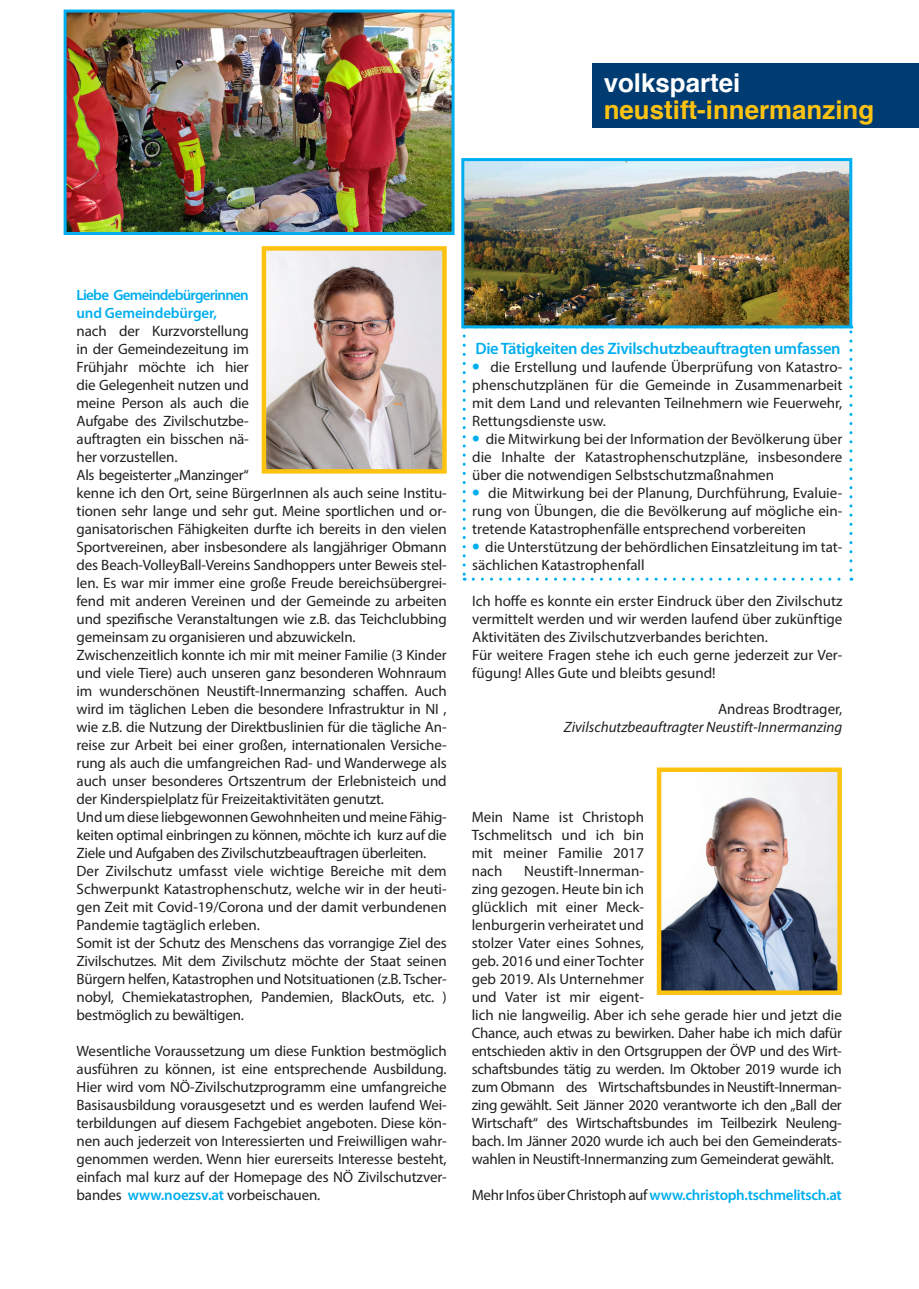
<style>
.page{position:relative;width:919px;height:1289px;background:#fff}
.page>*{position:absolute;margin:0;border:0;box-sizing:border-box;transform-origin:0 0}
.t1{font:700 25.95px "Helvetica";color:#fec210}
.t2{font:700 25.95px "Helvetica";color:#fff}
.t3{font:600 16.5px "Myriad Pro";letter-spacing:-.02em;color:#00aeef}
.t4{font:15px/18px "Myriad Pro";letter-spacing:-.01em;color:#231f20;text-align:justify}
.t5{font:600 15px "Myriad Pro";letter-spacing:-.02em;color:#00aeef}
.t6{font:italic 15px "Myriad Pro";color:#231f20}
.t7{font:600 15px/18px "Myriad Pro";letter-spacing:-.05em;color:#00aeef}
.s1{font-weight:600;color:#00aeef}
.s2{font-weight:900;font-size:21px;color:#00aeef}
.s3{font-weight:400;color:#231f20}
</style>
<div class="page">
<div style="left:590px;top:62px;width:328px;height:68px;background:linear-gradient(to right,#fff,#fff)"></div>
<div style="left:592px;top:64px;width:326px;height:64px;background:#003c72"></div>
<img style="left:266px;top:251px;width:175px;height:217px">
<div style="left:261px;top:246px;width:185px;height:227px;border:4px solid #fec210"></div>
<img style="left:465px;top:162px;width:383px;height:162px">
<div style="left:461px;top:158px;width:391px;height:170px;border:3px solid #00aeef"></div>
<img style="left:661px;top:772px;width:175px;height:217px">
<div style="left:656px;top:767px;width:185px;height:227px;border:4px solid #fec210"></div>
<svg style="left:462px;top:336px;width:3px;height:244px"></svg>
<svg style="left:473px;top:577px;width:378px;height:3px"></svg>
<svg style="left:849px;top:325px;width:3px;height:245px"></svg>
<svg style="left:464px;top:325px;width:377px;height:3px"></svg>
<img style="left:68px;top:14px;width:382px;height:217px">
<div style="left:64px;top:10px;width:390px;height:225px;border:3px solid #00aeef"></div>
<h1 class="t2" style="left:603px;top:62px;width:138px">volkspartei</h1>
<h1 class="t1" style="left:603px;top:89px;width:272px">neustift-innermanzing</h1>
<p class="t7" style="left:77px;top:286px;width:174px">Liebe Gemeindebürgerinnen und Gemeindebürger,</p>
<p class="t4" style="left:77px;top:322px;width:371px;text-align:left">nach der Kurzvorstellung<br>in der Gemeindezeitung im<br>Frühjahr möchte ich hier<br>die Gelegenheit nutzen und<br>meine Person als auch die<br>Aufgabe des Zivilschutzbe-<br>auftragten ein bisschen nä-<br>her vorzustellen.<br>Als begeisterter „Manzinger“<br>kenne ich den Ort, seine BürgerInnen als auch seine Institu&shy;tionen sehr lange und sehr gut. Meine sportlichen und or&shy;ganisatorischen Fähigkeiten durfte ich bereits in den vielen Sportvereinen, aber insbesondere als langjähriger Obmann des Beach-VolleyBall-Vereins Sandhoppers unter Beweis stel&shy;len. Es war mir immer eine große Freude bereichsübergrei&shy;fend mit anderen Vereinen und der Gemeinde zu arbeiten und spezifische Veranstaltungen wie z.B. das Teichclubbing gemeinsam zu organisieren und abzuwickeln.<br>Zwischenzeitlich konnte ich mir mit meiner Familie (3 Kinder und viele Tiere) auch unseren ganz besonderen Wohnraum im wunderschönen Neustift-Innermanzing schaffen. Auch wird im täglichen Leben die besondere Infrastruktur in NI , wie z.B. die Nutzung der Direktbuslinien für die tägliche An&shy;reise zur Arbeit bei einer großen, internationalen Versiche&shy;rung als auch die umfangreichen Rad- und Wanderwege als auch unser besonderes Ortszentrum der Erlebnisteich und der Kinderspielplatz für Freizeitaktivitäten genutzt.<br>Und um diese liebgewonnen Gewohnheiten und meine Fähig&shy;keiten optimal einbringen zu können, möchte ich kurz auf die Ziele und Aufgaben des Zivilschutzbeauftragen überleiten.<br>Der Zivilschutz umfasst viele wichtige Bereiche mit dem Schwerpunkt Katastrophenschutz, welche wir in der heuti&shy;gen Zeit mit Covid-19/Corona und der damit verbundenen Pandemie tagtäglich erleben.<br>Somit ist der Schutz des Menschens das vorrangige Ziel des Zivilschutzes. Mit dem Zivilschutz möchte der Staat seinen Bürgern helfen, Katastrophen und Notsituationen (z.B. Tscher&shy;nobyl, Chemiekatastrophen, Pandemien, BlackOuts, etc. ) bestmöglich zu bewältigen.</p>
<p class="t4" style="left:77px;top:1042px;width:371px">Wesentliche Voraussetzung um diese Funktion bestmöglich ausführen zu können, ist eine entsprechende Ausbildung.<br>Hier wird vom NÖ-Zivilschutzprogramm eine umfangreiche Basisausbildung vorausgesetzt und es werden laufend Wei&shy;terbildungen auf diesem Fachgebiet angeboten. Diese kön&shy;nen auch jederzeit von Interessierten und Freiwilligen wahr&shy;genommen werden. Wenn hier eurerseits Interesse besteht, einfach mal kurz auf der Homepage des NÖ Zivilschutzver&shy;bandes <span class="s1">www.noezsv.at</span> vorbeischauen.</p>
<p class="t3" style="left:475px;top:339px;width:367px">Die Tätigkeiten des Zivilschutzbeauftragten umfassen</p>
<p class="t4" style="left:472px;top:357px;width:371px"><span class="s2">•</span> die Erstellung und laufende Überprüfung von Katastro&shy;phenschutzplänen für die Gemeinde in Zusammenarbeit mit dem Land und relevanten Teilnehmern wie Feuerwehr, Rettungsdienste usw.</p>
<p class="t4" style="left:472px;top:429px;width:371px"><span class="s2">•</span> die Mitwirkung bei der Information der Bevölkerung über die Inhalte der Katastrophenschutzpläne, insbesondere über die notwendigen Selbstschutzmaßnahmen</p>
<p class="t4" style="left:472px;top:483px;width:371px"><span class="s2">•</span> die Mitwirkung bei der Planung, Durchführung, Evaluie&shy;rung von Übungen, die die Bevölkerung auf mögliche ein&shy;tretende Katastrophenfälle entsprechend vorbereiten</p>
<p class="t4" style="left:472px;top:537px;width:371px"><span class="s2">•</span> die Unterstützung der behördlichen Einsatzleitung im tat&shy;sächlichen Katastrophenfall</p>
<p class="t4" style="left:472px;top:591px;width:371px;text-align:left">Ich hoffe es konnte ein erster Eindruck über den Zivilschutz vermittelt werden und wir werden laufend über zukünftige Aktivitäten des Zivilschutzverbandes berichten.<br>Für weitere Fragen stehe ich euch gerne jederzeit zur Ver&shy;fügung! Alles Gute und bleibts gesund!</p>
<p class="t4" style="left:718px;top:699px;width:126px">Andreas Brodtrager,</p>
<p class="t6" style="left:564px;top:717px;width:280px">Zivilschutzbeauftragter Neustift-Innermanzing</p>
<p class="t4" style="left:471px;top:807px;width:174px">Mein Name ist Christoph Tschmelitsch und ich bin mit meiner Familie 2017 nach</p>
<p class="t4" style="left:471px;top:861px;width:371px;text-align:left;text-indent:53px">Neustift-Innerman-<br>zing gezogen. Heute bin ich<br>glücklich mit einer Meck-<br>lenburgerin verheiratet und<br>stolzer Vater eines Sohnes,<br>geb. 2016 und einer Tochter<br>geb 2019. Als Unternehmer<br>und Vater ist mir eigent-<br>lich nie langweilig. Aber ich sehe gerade hier und jetzt die Chance, auch etwas zu bewirken. Daher habe ich mich dafür entschieden aktiv in den Ortsgruppen der ÖVP und des Wirt&shy;schaftsbundes tätig zu werden. Im Oktober 2019 wurde ich zum Obmann des Wirtschaftsbundes in Neustift-Innerman&shy;zing gewählt. Seit Jänner 2020 verantworte ich den „Ball der Wirtschaft“ des Wirtschaftsbundes im Teilbezirk Neuleng&shy;bach. Im Jänner 2020 wurde ich auch bei den Gemeinderats&shy;wahlen in Neustift-Innermanzing zum Gemeinderat gewählt.</p>
<p class="t5" style="left:471px;top:1186px;width:371px"><span class="s3">Mehr Infos über Christoph auf</span> www.christoph.tschmelitsch.at</p>
</div>
